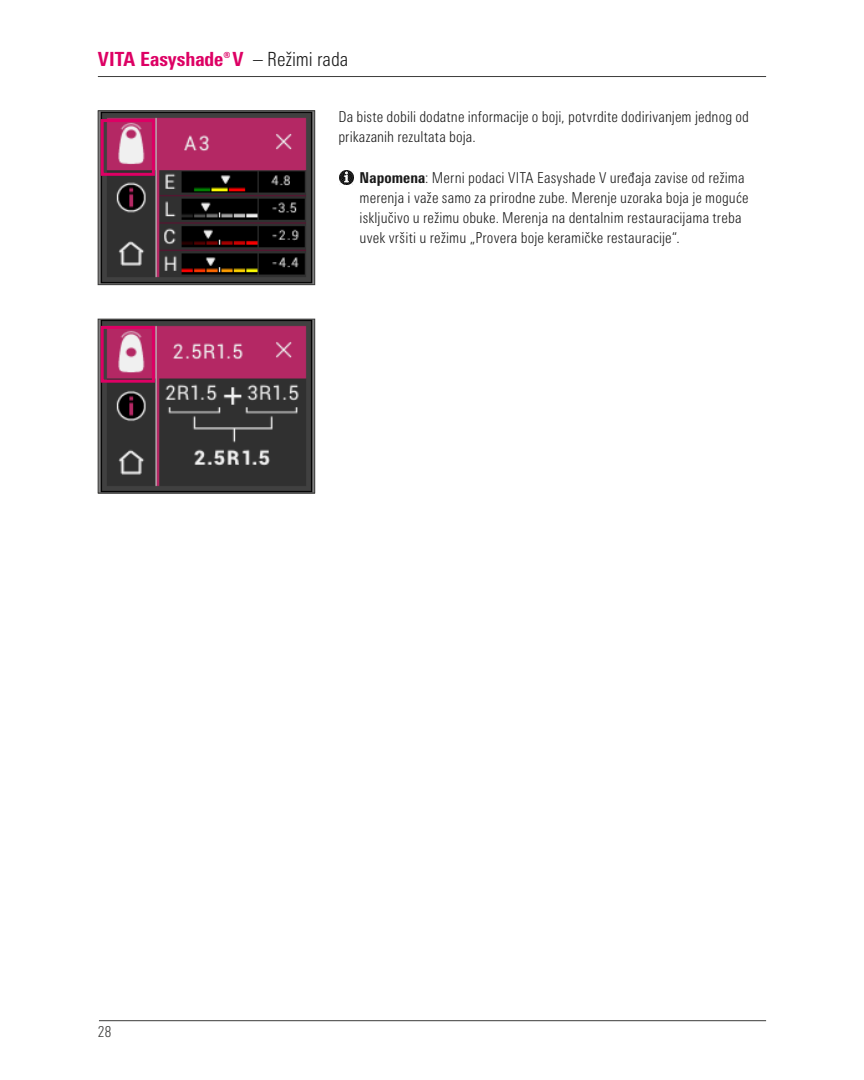
<style>
.page{position:relative;width:864px;height:1080px;background:#fff}
.page>*{position:absolute;margin:0;border:0;box-sizing:border-box;transform-origin:0 0}
.t1{font:800 condensed 19.5px "Univers Next Pro";color:#dd0064}
.t2{font:300 condensed 19.5px "Univers Next Pro";letter-spacing:-.005em;color:#1a1a1a}
.t3{font:300 condensed 15px/20.2px "Univers Next Pro";letter-spacing:.01em;color:#1a1a1a}
.t4{font:300 condensed 15px "Univers Next Pro";color:#3b3b3a}
.s1{font-size:16.5px}
.s2{font-weight:800}
</style>
<div class="page">
<hr style="left:98px;top:76px;width:667px;height:1px;background:#3b3b3a">
<hr style="left:99px;top:1020px;width:666px;height:1px;background:#3b3b3a">
<img style="left:100px;top:113px;width:213px;height:170px">
<div style="left:98px;top:111px;width:217px;height:174px;border:1px solid #3b3b3a"></div>
<img style="left:100px;top:321px;width:213px;height:170px">
<div style="left:98px;top:319px;width:217px;height:174px;border:1px solid #3b3b3a"></div>
<div style="left:101px;top:119px;width:54px;height:57px;border:3px solid #dd0064"></div>
<div style="left:101px;top:326px;width:54px;height:57px;border:3px solid #dd0064"></div>
<img style="left:339px;top:171px;width:14px;height:14px">
<h1 class="t1" style="left:98px;top:47px;width:147px">VITA Easyshade<span class="s1">®</span>V</h1>
<h1 class="t2" style="left:253px;top:48px;width:97px">– Režimi rada</h1>
<p class="t3" style="left:338px;top:106px;width:412px">Da biste dobili dodatne informacije o boji, potvrdite dodirivanjem jednog od prikazanih rezultata boja.</p>
<p class="t3" style="left:359px;top:167px;width:390px"><span class="s2">Napomena</span>: Merni podaci VITA Easyshade V uređaja zavise od režima merenja i važe samo za prirodne zube. Merenje uzoraka boja je moguće isključivo u režimu obuke. Merenja na dentalnim restauracijama treba uvek vršiti u režimu „Provera boje keramičke restauracije“.</p>
<p class="t4" style="left:98px;top:1023px;width:15px">28</p>
</div>
